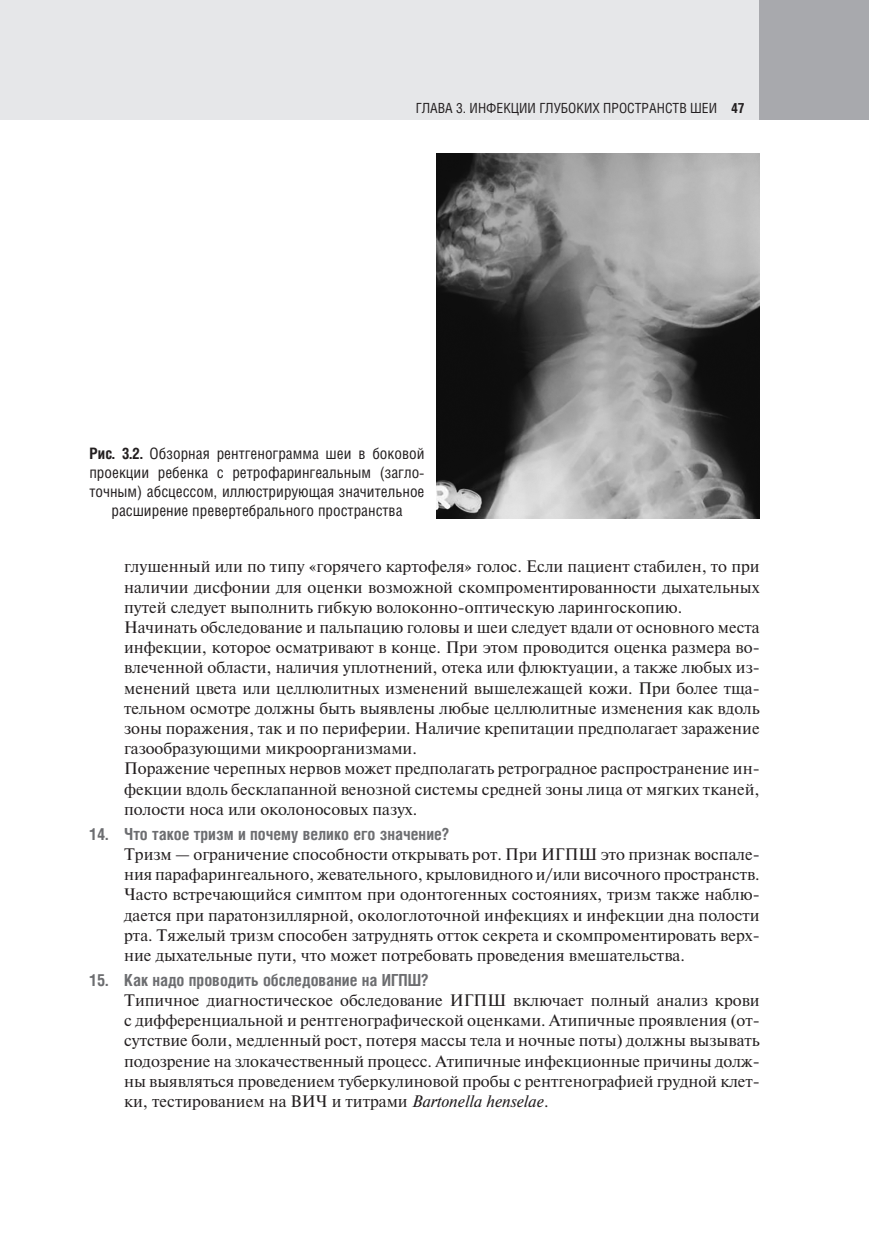
<style>
.page{position:relative;width:869px;height:1241px;background:#fff}
.page>*{position:absolute;margin:0;border:0;box-sizing:border-box;transform-origin:0 0}
.t1{font:16.62px/20.1px "Newton";color:#231f20}
.t2{font:15.75px/19.2px "Helios Cond";color:#231f20;text-align:center}
.t3{font:14px "Helios Cond";color:#231f20}
.s1{font-weight:700}
.s2{font-family:"Helios Cond";font-weight:700;color:#6c6d70}
.s3{font-style:italic}
</style>
<div class="page">
<div style="left:0;top:0;width:25px;height:119px;background:#e6e7e9"></div>
<div style="left:25px;top:0;width:734px;height:119px;background:#e6e7e9"></div>
<div style="left:759px;top:0;width:109px;height:119px;background:#a8a9ad"></div>
<img style="left:437px;top:154px;width:322px;height:365px">
<p class="t3" style="left:415px;top:103px;width:330px">ГЛАВА 3. ИНФЕКЦИИ ГЛУБОКИХ ПРОСТРАНСТВ ШЕИ <span class="s1">47</span></p>
<p class="t2" style="left:89px;top:444px;width:336px"><span class="s1">Рис. 3.2.</span> Обзорная рентгенограмма шеи в боковой проекции ребенка с ретрофарингеальным (загло&shy;точным) абсцессом, иллюстрирующая значительное расширение превертебрального пространства</p>
<p class="t1" style="left:124px;top:557px;width:636px">глушенный или по типу «горячего картофеля» голос. Если пациент стабилен, то при наличии дисфонии для оценки возможной скомпроментированности дыхательных путей следует выполнить гибкую волоконно-оптическую ларингоскопию.<br>Начинать обследование и пальпацию головы и шеи следует вдали от основного места инфекции, которое осматривают в конце. При этом проводится оценка размера во&shy;влеченной области, наличия уплотнений, отека или флюктуации, а также любых из&shy;менений цвета или целлюлитных изменений вышележащей кожи. При более тща&shy;тельном осмотре должны быть выявлены любые целлюлитные изменения как вдоль зоны поражения, так и по периферии. Наличие крепитации предполагает заражение газообразующими микроорганизмами.<br>Поражение черепных нервов может предполагать ретроградное распространение ин&shy;фекции вдоль бесклапанной венозной системы средней зоны лица от мягких тканей, полости носа или околоносовых пазух.</p>
<p class="t1" style="left:124px;top:825px;width:637px;text-indent:-35px"><span class="s2">14. Что такое тризм и почему велико его значение?<br></span>Тризм — ограничение способности открывать рот. При ИГПШ это признак воспале&shy;ния парафарингеального, жевательного, крыловидного и/или височного пространств.<br>Часто встречающийся симптом при одонтогенных состояниях, тризм также наблю&shy;дается при паратонзиллярной, окологлоточной инфекциях и инфекции дна полости рта. Тяжелый тризм способен затруднять отток секрета и скомпроментировать верх&shy;ние дыхательные пути, что может потребовать проведения вмешательства.</p>
<p class="t1" style="left:124px;top:970px;width:637px;text-indent:-35px"><span class="s2">15. Как надо проводить обследование на ИГПШ?<br></span>Типичное диагностическое обследование ИГПШ включает полный анализ крови с дифференциальной и рентгенографической оценками. Атипичные проявления (от&shy;сутствие боли, медленный рост, потеря массы тела и ночные поты) должны вызывать подозрение на злокачественный процесс. Атипичные инфекционные причины долж&shy;ны выявляться проведением туберкулиновой пробы с рентгенографией грудной клет&shy;ки, тестированием на ВИЧ и титрами <span class="s3">Bartonella henselae</span>.</p>
</div>
